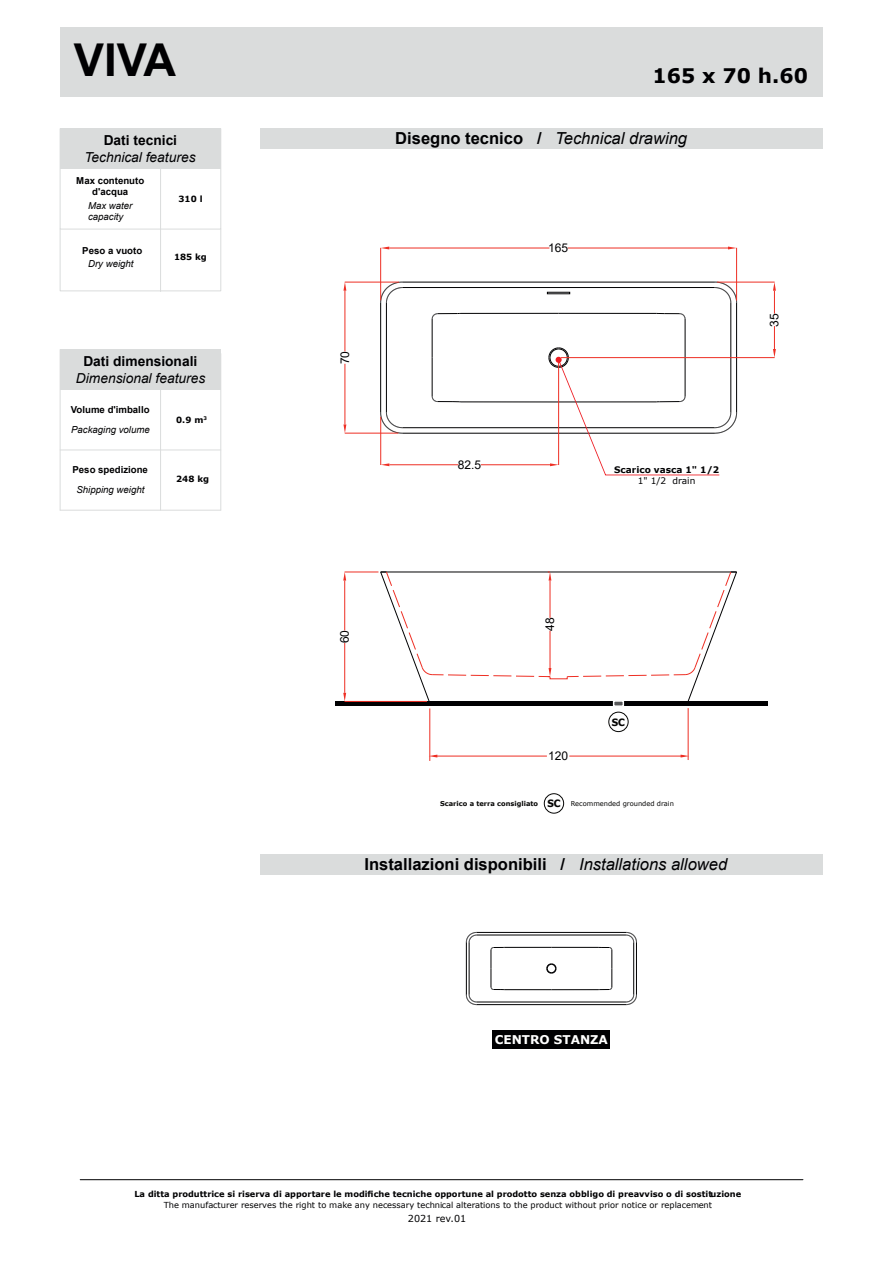
<style>
.page{position:relative;width:893px;height:1263px;background:#fff}
.page>*{position:absolute;margin:0;border:0;box-sizing:border-box;transform-origin:0 0}
.t1{font:700 45.3px "Arial";color:#000002}
.t2{font:700 20.1px "Verdana";color:#000002}
.t3{font:700 16.5px "Arial";color:#000002}
.t4{font:italic 16.5px "Arial";color:#000002}
.t5{font:italic 13.8px "Arial";color:#000002}
.t6{font:700 13.8px "Arial";color:#000002}
.t7{font:12px "Arial";color:#000002}
.t8{font:700 12px "Verdana";color:#fff}
.t9{font:700 10.05px "Tahoma";color:#050504}
.t10{font:700 9.6px/11.1px "Arial";color:#000002;text-align:center}
.t11{font:italic 9.6px/10.9px "Arial";color:#000002}
.t12{font:9.6px "Verdana";color:#000002}
.t13{font:700 9px "Verdana";color:#000002}
.t14{font:9px "Verdana";color:#000002}
.t15{font:700 8.55px "Verdana";color:#000002}
.t16{font:700 8.25px "Verdana";color:#000002}
.t17{font:8.25px "Verdana";color:#000002}
.t18{font:700 6.75px "Verdana";color:#050504}
.s1{font-weight:700;font-style:normal}
.s2{font-family:"Tahoma";font-size:10.05px}
.s3{font-weight:400}
.s4{font-weight:400;font-style:italic}
</style>
<div class="page">
<div style="left:261px;top:854px;width:562px;height:20px;background:#dadcdc"></div>
<div style="left:60px;top:27px;width:763px;height:70px;background:#dadcdc"></div>
<div style="left:261px;top:129px;width:562px;height:20px;background:#dadcdc"></div>
<div style="left:60px;top:129px;width:161px;height:40px;background:#dadcdc"></div>
<div style="left:60px;top:350px;width:161px;height:40px;background:#dadcdc"></div>
<hr style="left:80px;top:1179px;width:723px;height:1px;background:#000002">
<hr style="left:160px;top:169px;width:1px;height:122px;background:#dadcdc">
<hr style="left:160px;top:390px;width:1px;height:120px;background:#dadcdc">
<hr style="left:221px;top:353px;width:1px;height:157px;background:#dadcdc">
<hr style="left:60px;top:510px;width:161px;height:1px;background:#dadcdc">
<hr style="left:60px;top:350px;width:1px;height:160px;background:#dadcdc">
<hr style="left:60px;top:450px;width:161px;height:1px;background:#dadcdc">
<div style="left:60px;top:129px;width:161px;height:100px;border:1px solid #dadcdc"></div>
<div style="left:493px;top:1030px;width:117px;height:19px;background:#000002"></div>
<div style="left:336px;top:701px;width:432px;height:5px;background:#000002"></div>
<hr style="left:461px;top:402px;width:98px;height:1px;background:#000002">
<svg style="left:432px;top:396px;width:29px;height:6px"></svg>
<hr style="left:432px;top:358px;width:1px;height:38px;background:#000002">
<hr style="left:432px;top:319px;width:1px;height:39px;background:#000002">
<svg style="left:432px;top:313px;width:29px;height:7px"></svg>
<hr style="left:461px;top:313px;width:98px;height:1px;background:#000002">
<hr style="left:559px;top:313px;width:97px;height:1px;background:#000002">
<svg style="left:656px;top:313px;width:30px;height:7px"></svg>
<hr style="left:685px;top:319px;width:1px;height:39px;background:#000002">
<hr style="left:403px;top:287px;width:311px;height:1px;background:#000002">
<hr style="left:386px;top:303px;width:1px;height:109px;background:#000002">
<hr style="left:403px;top:427px;width:311px;height:1px;background:#000002">
<hr style="left:731px;top:303px;width:1px;height:109px;background:#000002">
<hr style="left:380px;top:303px;width:1px;height:109px;background:#000002">
<svg style="left:380px;top:412px;width:23px;height:22px"></svg>
<hr style="left:402px;top:433px;width:313px;height:1px;background:#000002">
<hr style="left:736px;top:303px;width:1px;height:109px;background:#000002">
<svg style="left:714px;top:282px;width:23px;height:22px"></svg>
<hr style="left:402px;top:282px;width:313px;height:1px;background:#000002">
<svg style="left:380px;top:282px;width:23px;height:22px"></svg>
<hr style="left:505px;top:989px;width:46px;height:1px;background:#000002">
<svg style="left:491px;top:947px;width:14px;height:43px"></svg>
<hr style="left:505px;top:947px;width:46px;height:1px;background:#000002">
<hr style="left:551px;top:947px;width:47px;height:1px;background:#000002">
<svg style="left:598px;top:947px;width:15px;height:43px"></svg>
<hr style="left:551px;top:989px;width:47px;height:1px;background:#000002">
<hr style="left:477px;top:935px;width:149px;height:1px;background:#000002">
<hr style="left:469px;top:942px;width:1px;height:52px;background:#000002">
<hr style="left:477px;top:1002px;width:149px;height:1px;background:#000002">
<hr style="left:633px;top:942px;width:1px;height:52px;background:#000002">
<hr style="left:466px;top:942px;width:1px;height:53px;background:#000002">
<svg style="left:466px;top:994px;width:12px;height:11px"></svg>
<hr style="left:477px;top:1004px;width:149px;height:1px;background:#000002">
<svg style="left:626px;top:994px;width:11px;height:11px"></svg>
<hr style="left:636px;top:942px;width:1px;height:53px;background:#000002">
<svg style="left:626px;top:932px;width:11px;height:11px"></svg>
<hr style="left:477px;top:932px;width:149px;height:1px;background:#000002">
<svg style="left:466px;top:932px;width:12px;height:11px"></svg>
<svg style="left:547px;top:964px;width:9px;height:9px"></svg>
<hr style="left:381px;top:572px;width:356px;height:1px;background:#000002">
<svg style="left:567px;top:571px;width:170px;height:131px"></svg>
<hr style="left:380px;top:248px;width:1px;height:52px;background:#ee2f24">
<hr style="left:736px;top:248px;width:1px;height:53px;background:#ee2f24">
<hr style="left:389px;top:248px;width:160px;height:1px;background:#ee2f24">
<hr style="left:568px;top:248px;width:160px;height:1px;background:#ee2f24">
<svg style="left:381px;top:247px;width:8px;height:2px"></svg>
<svg style="left:728px;top:247px;width:9px;height:2px"></svg>
<hr style="left:430px;top:708px;width:1px;height:53px;background:#ee2f24">
<hr style="left:688px;top:708px;width:1px;height:52px;background:#ee2f24">
<hr style="left:434px;top:756px;width:113px;height:1px;background:#ee2f24">
<hr style="left:569px;top:756px;width:114px;height:1px;background:#ee2f24">
<svg style="left:429px;top:755px;width:8px;height:2px"></svg>
<svg style="left:681px;top:755px;width:8px;height:2px"></svg>
<hr style="left:345px;top:282px;width:54px;height:1px;background:#ee2f24">
<hr style="left:345px;top:433px;width:53px;height:1px;background:#ee2f24">
<hr style="left:345px;top:291px;width:1px;height:60px;background:#ee2f24">
<hr style="left:345px;top:364px;width:1px;height:60px;background:#ee2f24">
<svg style="left:343px;top:282px;width:3px;height:9px"></svg>
<svg style="left:343px;top:424px;width:3px;height:9px"></svg>
<hr style="left:561px;top:357px;width:214px;height:1px;background:#ee2f24">
<hr style="left:717px;top:282px;width:58px;height:1px;background:#ee2f24">
<svg style="left:773px;top:326px;width:3px;height:32px"></svg>
<svg style="left:773px;top:282px;width:3px;height:32px"></svg>
<hr style="left:380px;top:417px;width:1px;height:48px;background:#ee2f24">
<hr style="left:481px;top:464px;width:69px;height:1px;background:#ee2f24">
<hr style="left:389px;top:464px;width:69px;height:1px;background:#ee2f24">
<svg style="left:381px;top:463px;width:8px;height:3px"></svg>
<svg style="left:380px;top:571px;width:171px;height:131px"></svg>
<hr style="left:344px;top:572px;width:34px;height:1px;background:#ee2f24">
<hr style="left:344px;top:701px;width:83px;height:1px;background:#ee2f24">
<hr style="left:344px;top:581px;width:1px;height:49px;background:#ee2f24">
<hr style="left:344px;top:643px;width:1px;height:50px;background:#ee2f24">
<svg style="left:343px;top:572px;width:3px;height:9px"></svg>
<svg style="left:343px;top:693px;width:3px;height:8px"></svg>
<svg style="left:549px;top:347px;width:188px;height:128px"></svg>
<svg style="left:544px;top:794px;width:20px;height:19px"></svg>
<div style="left:544px;top:793px;width:20px;height:20px;border:1px solid #050504;border-radius:50%"></div>
<svg style="left:609px;top:712px;width:19px;height:20px"></svg>
<div style="left:609px;top:712px;width:19px;height:20px;border:1px solid #050504;border-radius:50%"></div>
<svg style="left:613px;top:700px;width:11px;height:6px"></svg>
<div style="left:60px;top:229px;width:161px;height:62px;border:1px solid #dadcdc"></div>
<h1 class="t1" style="left:74px;top:28px;width:104px">VIVA</h1>
<h3 class="t6" style="left:104px;top:130px;width:75px">Dati tecnici</h3>
<h3 class="t5" style="left:84px;top:148px;width:113px">Technical features</h3>
<p class="t10" style="left:76px;top:175px;width:69px">Max contenuto d'acqua</p>
<p class="t11" style="left:88px;top:200px;width:46px">Max water capacity</p>
<p class="t10" style="left:82px;top:245px;width:61px">Peso a vuoto</p>
<p class="t11" style="left:88px;top:259px;width:47px">Dry weight</p>
<p class="t15" style="left:179px;top:193px;width:26px">310 l</p>
<p class="t15" style="left:174px;top:251px;width:34px">185 kg</p>
<h3 class="t6" style="left:83px;top:351px;width:116px">Dati dimensionali</h3>
<h3 class="t5" style="left:76px;top:369px;width:131px">Dimensional features</h3>
<p class="t10" style="left:71px;top:404px;width:80px">Volume d'imballo</p>
<p class="t11" style="left:71px;top:424px;width:80px">Packaging volume</p>
<p class="t10" style="left:73px;top:464px;width:77px">Peso spedizione</p>
<p class="t11" style="left:76px;top:484px;width:69px">Shipping weight</p>
<p class="t15" style="left:176px;top:414px;width:32px">0.9 m<sup>3</sup></p>
<p class="t15" style="left:176px;top:473px;width:34px">248 kg</p>
<h3 class="t7" style="left:337px;top:364px;width:15px;rotate:-90deg">70</h3>
<h2 class="t2" style="left:652px;top:61px;width:157px">165 x 70 h.60</h2>
<h3 class="t4" style="left:395px;top:128px;width:293px"><span class="s1">Disegno tecnico /</span> Technical drawing</h3>
<h3 class="t7" style="left:458px;top:457px;width:25px">82.5</h3>
<h3 class="t7" style="left:548px;top:240px;width:22px">165</h3>
<h3 class="t7" style="left:766px;top:327px;width:15px;rotate:-90deg">35</h3>
<p class="t13" style="left:614px;top:464px;width:107px">Scarico vasca 1" 1/2</p>
<p class="t14" style="left:638px;top:475px;width:59px">1" 1/2 drain</p>
<h3 class="t7" style="left:336px;top:643px;width:15px;rotate:-90deg">60</h3>
<h3 class="t7" style="left:542px;top:631px;width:15px;rotate:-90deg">48</h3>
<h3 class="t7" style="left:548px;top:748px;width:22px">120</h3>
<p class="t9" style="left:612px;top:715px;width:15px">SC</p>
<p class="t18" style="left:440px;top:799px;width:235px">Scarico a terra consigliato <span class="s2">SC</span> <span class="s3">Recommended grounded drain</span></p>
<h3 class="t3" style="left:364px;top:853px;width:364px">Installazioni disponibili / <span class="s4">Installations allowed</span></h3>
<h3 class="t8" style="left:495px;top:1031px;width:115px">CENTRO STANZA</h3>
<p class="t16" style="left:134px;top:1188px;width:608px">La ditta produttrice si riserva di apportare le modifiche tecniche opportune al prodotto senza obbligo di preavviso o di sostituzione</p>
<p class="t17" style="left:164px;top:1199px;width:550px">The manufacturer reserves the right to make any necessary technical alterations to the product without prior notice or replacement</p>
<p class="t12" style="left:408px;top:1211px;width:60px">2021 rev.01</p>
</div>
